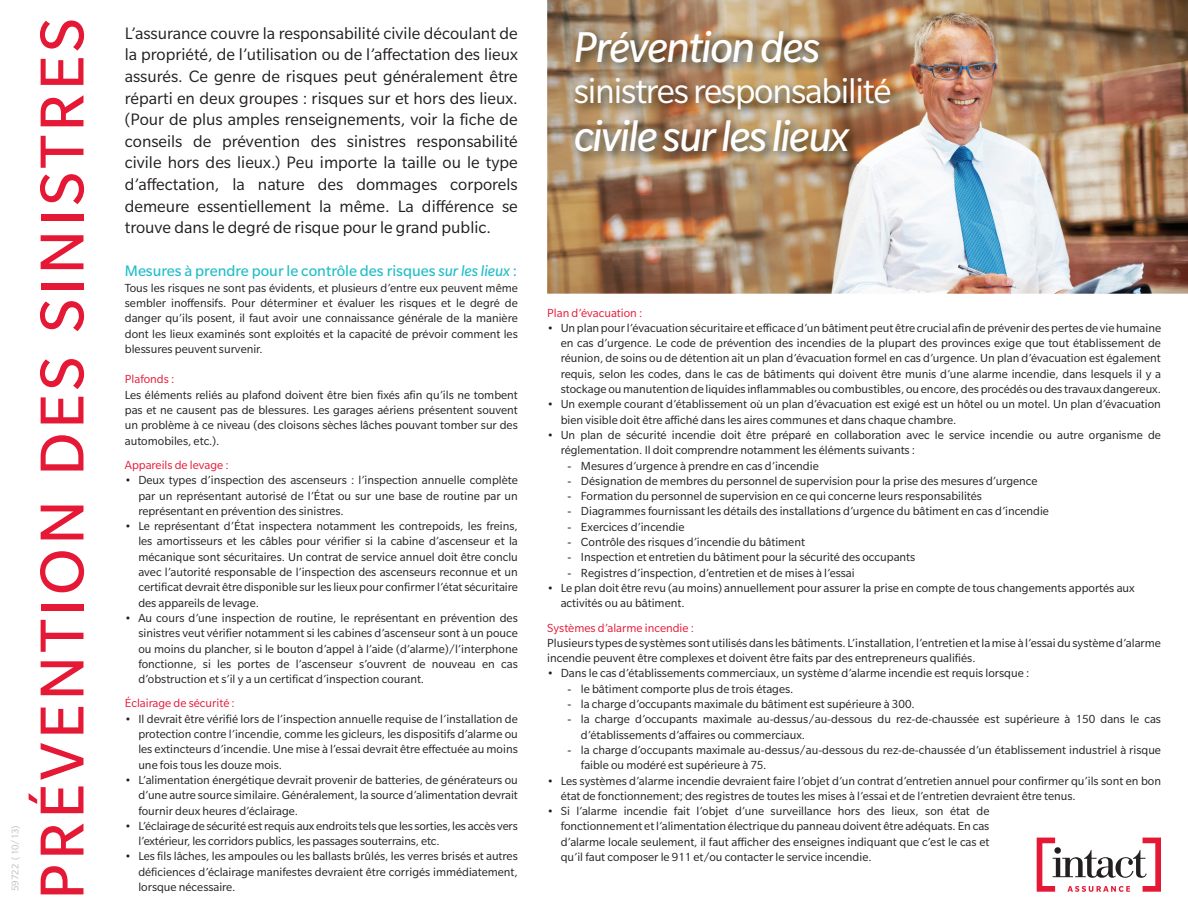
<style>
.page{position:relative;width:1188px;height:918px;background:#fff}
.page>*{position:absolute;margin:0;border:0;box-sizing:border-box;transform-origin:0 0}
.t1{font:67.5px "Slate Std";letter-spacing:.05em;color:#e51836}
.t2{font:italic 46.95px "Slate Std";letter-spacing:-.03em;color:#fff}
.t3{font:37.95px "Slate Std";letter-spacing:-.03em;color:#fff}
.t4{font:18px/21.6px "Slate Std";color:#231f20;text-align:justify}
.t5{font:16.5px "Slate Std";color:#23bec9}
.t6{font:12.75px/15.3px "Slate Std";color:#231f20;text-align:justify}
.t7{font:12.75px "Slate Std";color:#e51836}
.t8{font:10.5px "Slate Std";color:#bcbdc0}
.s1{font-style:italic}
.s2{font-style:inherit}
</style>
<div class="page">
<img style="left:547px;top:0;width:641px;height:294px">
<img style="left:572px;top:28px;width:331px;height:136px">
<svg style="left:1037px;top:838px;width:124px;height:54px"></svg>
<div style="left:1054px;top:847px;width:7px;height:7px;background:#231f20;border-radius:50%"></div>
<p class="t8" style="left:10px;top:891px;width:67px;rotate:-90deg">59722 ( 10/13)</p>
<h1 class="t1" style="left:27px;top:900px;width:883px;rotate:-90deg">PRÉVENTION DES SINISTRES</h1>
<p class="t4" style="left:125px;top:22px;width:395px">L’assurance couvre la responsabilité civile découlant de la propriété, de l’utilisation ou de l’affectation des lieux assurés. Ce genre de risques peut généralement être réparti en deux groupes : risques sur et hors des lieux. (Pour de plus amples renseignements, voir la fiche de conseils de prévention des sinistres responsabilité civile hors des lieux.) Peu importe la taille ou le type d’affectation, la nature des dommages corporels demeure essentiellement la même. La différence se trouve dans le degré de risque pour le grand public.</p>
<p class="t5" style="left:125px;top:263px;width:394px">Mesures à prendre pour le contrôle des risques <span class="s1">sur les lieux</span> :</p>
<p class="t6" style="left:125px;top:280px;width:395px">Tous les risques ne sont pas évidents, et plusieurs d’entre eux peuvent même sembler inoffensifs. Pour déterminer et évaluer les risques et le degré de danger qu’ils posent, il faut avoir une connaissance générale de la manière dont les lieux examinés sont exploités et la capacité de prévoir comment les blessures peuvent survenir.</p>
<p class="t7" style="left:125px;top:373px;width:51px">Plafonds :</p>
<p class="t6" style="left:125px;top:387px;width:395px">Les éléments reliés au plafond doivent être bien fixés afin qu’ils ne tombent pas et ne causent pas de blessures. Les garages aériens présentent souvent un problème à ce niveau (des cloisons sèches lâches pouvant tomber sur des automobiles, etc.).</p>
<p class="t7" style="left:125px;top:458px;width:105px">Appareils de levage :</p>
<p class="t6" style="left:138px;top:473px;width:381px;text-indent:-14px">• Deux types d’inspection des ascenseurs : l’inspection annuelle complète par un représentant autorisé de l’État ou sur une base de routine par un représentant en prévention des sinistres.</p>
<p class="t6" style="left:138px;top:518px;width:381px;text-indent:-14px">• Le représentant d’État inspectera notamment les contrepoids, les freins, les amortisseurs et les câbles pour vérifier si la cabine d’ascenseur et la mécanique sont sécuritaires. Un contrat de service annuel doit être conclu avec l’autorité responsable de l’inspection des ascenseurs reconnue et un certificat devrait être disponible sur les lieux pour confirmer l’état sécuritaire des appareils de levage.</p>
<p class="t6" style="left:138px;top:610px;width:381px;text-indent:-14px">• Au cours d’une inspection de routine, le représentant en prévention des sinistres veut vérifier notamment si les cabines d’ascenseur sont à un pouce ou moins du plancher, si le bouton d’appel à l’aide (d’alarme)/l’interphone fonctionne, si les portes de l’ascenseur s’ouvrent de nouveau en cas d’obstruction et s’il y a un certificat d’inspection courant.</p>
<p class="t7" style="left:125px;top:697px;width:112px">Éclairage de sécurité :</p>
<p class="t6" style="left:138px;top:711px;width:381px;text-indent:-14px">• Il devrait être vérifié lors de l’inspection annuelle requise de l’installation de protection contre l’incendie, comme les gicleurs, les dispositifs d’alarme ou les extincteurs d’incendie. Une mise à l’essai devrait être effectuée au moins une fois tous les douze mois.</p>
<p class="t6" style="left:138px;top:772px;width:381px;text-indent:-14px">• L’alimentation énergétique devrait provenir de batteries, de générateurs ou d’une autre source similaire. Généralement, la source d’alimentation devrait fournir deux heures d’éclairage.</p>
<p class="t6" style="left:138px;top:818px;width:381px;text-indent:-14px">• L’éclairage de sécurité est requis aux endroits tels que les sorties, les accès vers l’extérieur, les corridors publics, les passages souterrains, etc.</p>
<p class="t6" style="left:138px;top:849px;width:381px;text-indent:-14px">• Les fils lâches, les ampoules ou les ballasts brûlés, les verres brisés et autres déficiences d’éclairage manifestes devraient être corrigés immédiatement, lorsque nécessaire.</p>
<h2 class="t2" style="left:574px;top:23px;width:248px">Prévention des</h2>
<h3 class="t3" style="left:574px;top:71px;width:319px">sinistres responsabilité</h3>
<h2 class="t2" style="left:574px;top:111px;width:277px">civile sur les lieux</h2>
<p class="t7" style="left:547px;top:306px;width:97px">Plan d’évacuation :</p>
<p class="t6" style="left:561px;top:320px;width:602px;text-indent:-14px">• Un plan pour l’évacuation sécuritaire et efficace d’un bâtiment peut être crucial afin de prévenir des pertes de vie humaine en cas d’urgence. Le code de prévention des incendies de la plupart des provinces exige que tout établissement de réunion, de soins ou de détention ait un plan d’évacuation formel en cas d’urgence. Un plan d’évacuation est également requis, selon les codes, dans le cas de bâtiments qui doivent être munis d’une alarme incendie, dans lesquels il y a stockage ou manutention de liquides inflammables ou combustibles, ou encore, des procédés ou des travaux dangereux.</p>
<p class="t6" style="left:561px;top:397px;width:602px;text-indent:-14px">• Un exemple courant d’établissement où un plan d’évacuation est exigé est un hôtel ou un motel. Un plan d’évacuation bien visible doit être affiché dans les aires communes et dans chaque chambre.</p>
<p class="t6" style="left:561px;top:427px;width:602px;text-indent:-14px">• Un plan de sécurité incendie doit être préparé en collaboration avec le service incendie ou autre organisme de réglementation. Il doit comprendre notamment les éléments suivants :</p>
<p class="t6" style="left:567px;top:458px;width:253px"><span class="s2">-</span> Mesures d’urgence à prendre en cas d’incendie</p>
<p class="t6" style="left:567px;top:473px;width:472px"><span class="s2">-</span> Désignation de membres du personnel de supervision pour la prise des mesures d’urgence</p>
<p class="t6" style="left:567px;top:488px;width:416px"><span class="s2">-</span> Formation du personnel de supervision en ce qui concerne leurs responsabilités</p>
<p class="t6" style="left:567px;top:504px;width:483px"><span class="s2">-</span> Diagrammes fournissant les détails des installations d’urgence du bâtiment en cas d’incendie</p>
<p class="t6" style="left:567px;top:519px;width:119px"><span class="s2">-</span> Exercices d’incendie</p>
<p class="t6" style="left:567px;top:534px;width:239px"><span class="s2">-</span> Contrôle des risques d’incendie du bâtiment</p>
<p class="t6" style="left:567px;top:550px;width:349px"><span class="s2">-</span> Inspection et entretien du bâtiment pour la sécurité des occupants</p>
<p class="t6" style="left:567px;top:565px;width:289px"><span class="s2">-</span> Registres d’inspection, d’entretien et de mises à l’essai</p>
<p class="t6" style="left:561px;top:580px;width:575px;text-indent:-14px">• Le plan doit être revu (au moins) annuellement pour assurer la prise en compte de tous changements apportés aux activités ou au bâtiment.</p>
<p class="t7" style="left:547px;top:621px;width:148px">Systèmes d’alarme incendie :</p>
<p class="t6" style="left:547px;top:635px;width:615px">Plusieurs types de systèmes sont utilisés dans les bâtiments. L’installation, l’entretien et la mise à l’essai du système d’alarme incendie peuvent être complexes et doivent être faits par des entrepreneurs qualifiés.</p>
<p class="t6" style="left:547px;top:666px;width:484px">• Dans le cas d’établissements commerciaux, un système d’alarme incendie est requis lorsque :</p>
<p class="t6" style="left:567px;top:681px;width:228px"><span class="s2">-</span> le bâtiment comporte plus de trois étages.</p>
<p class="t6" style="left:567px;top:696px;width:349px"><span class="s2">-</span> la charge d’occupants maximale du bâtiment est supérieure à 300.</p>
<p class="t6" style="left:581px;top:712px;width:582px;text-indent:-14px"><span class="s2">-</span> la charge d’occupants maximale au-dessus/au-dessous du rez-de-chaussée est supérieure à 150 dans le cas d’établissements d’affaires ou commerciaux.</p>
<p class="t6" style="left:581px;top:742px;width:582px;text-indent:-14px"><span class="s2">-</span> la charge d’occupants maximale au-dessus/au-dessous du rez-de-chaussée d’un établissement industriel à risque faible ou modéré est supérieure à 75.</p>
<p class="t6" style="left:561px;top:773px;width:602px;text-indent:-14px">• Les systèmes d’alarme incendie devraient faire l’objet d’un contrat d’entretien annuel pour confirmer qu’ils sont en bon état de fonctionnement; des registres de toutes les mises à l’essai et de l’entretien devraient être tenus.</p>
<p class="t6" style="left:561px;top:803px;width:430px;text-indent:-14px">• Si l’alarme incendie fait l’objet d’une surveillance hors des lieux, son état de fonctionnement et l’alimentation électrique du panneau doivent être adéquats. En cas d’alarme locale seulement, il faut afficher des enseignes indiquant que c’est le cas et qu’il faut composer le 911 et/ou contacter le service incendie.</p>
</div>
